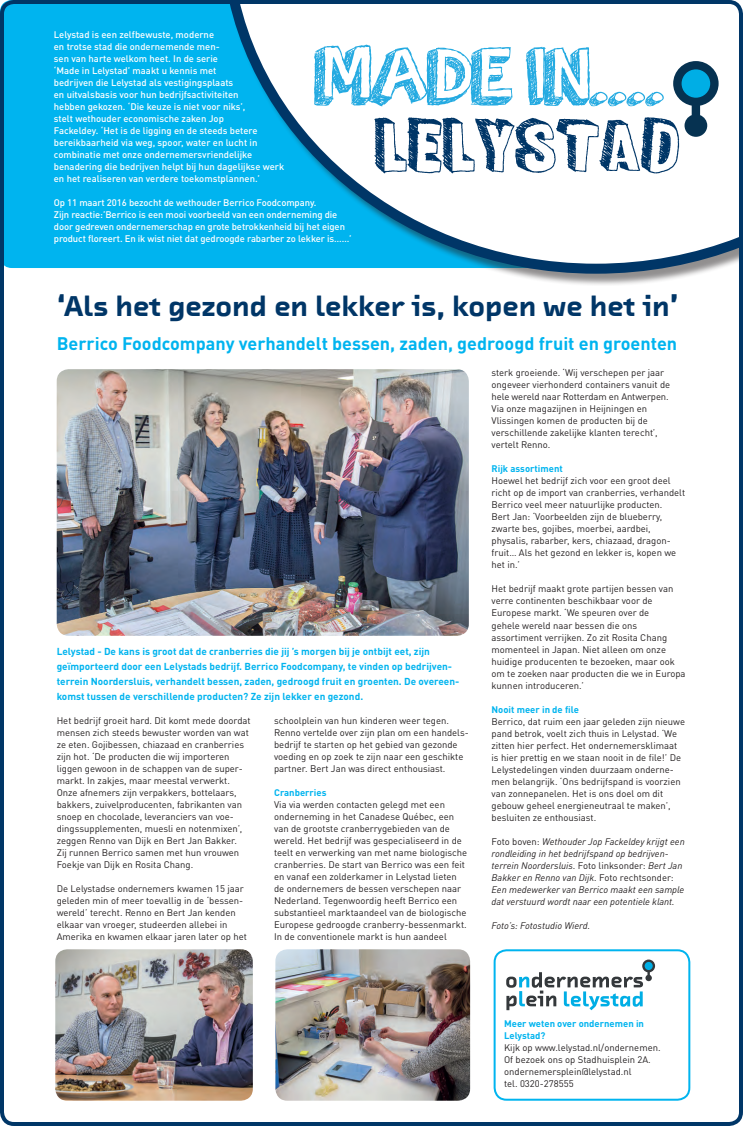
<style>
.page{position:relative;width:743px;height:1126px;background:#fff}
.page>*{position:absolute;margin:0;border:0;box-sizing:border-box;transform-origin:0 0}
.t1{font:900 29px "Chambers Sans OT";letter-spacing:-.01em;color:#003667}
.t2{font:700 18px "DIN Pro";color:#00b4ef}
.t3{font:700 10px/15px "DIN Pro";color:#00b4ef}
.t4{font:9.5px/12px "DIN Pro";color:#231f20}
.t5{font:500 9.5px/12px "DIN Pro";color:#fff}
.t6{font:italic 9.5px/12px "DIN Pro";color:#231f20}
.t7{font:700 9.5px/12px "DIN Pro";color:#00b4ef}
.s1{font-style:normal}
</style>
<div class="page">
<div style="left:0;top:0;width:666px;height:268px;background:#00b4ef;border-radius:12px"></div>
<img style="left:55px;top:949px;width:198px;height:151px">
<img style="left:275px;top:949px;width:195px;height:151px">
<img style="left:57px;top:369px;width:412px;height:266px">
<div style="left:222px;top:0;width:521px;height:286px;background:#231f20;opacity:.5"></div>
<svg style="left:222px;top:0;width:521px;height:274px"></svg>
<svg style="left:314px;top:45px;width:404px;height:128px;background:#bed7e4"></svg>
<div style="left:681px;top:69px;width:29px;height:29px;background:#00aee5;border-radius:50%"></div>
<svg style="left:506px;top:959px;width:149px;height:51px"></svg>
<div style="left:644px;top:961px;width:8px;height:8px;background:#00aee5;border-radius:50%"></div>
<div style="left:493px;top:949px;width:197px;height:151px;border:2px solid #00b4ef;border-radius:12px"></div>
<div style="left:0;top:0;width:743px;height:1125px;border:4px solid #003667;border-radius:12px"></div>
<p class="t5" style="left:54px;top:28px;width:232px">Lelystad is een zelfbewuste, moderne<br>en trotse stad die ondernemende men-<br>sen van harte welkom heet. In de serie<br>‘Made in Lelystad’ maakt u kennis met<br>bedrijven die Lelystad als vestigingsplaats<br>en uitvalsbasis voor hun bedrijfsactiviteiten<br>hebben gekozen. ‘Die keuze is niet voor niks’,<br>stelt wethouder economische zaken Jop<br>Fackeldey. ‘Het is de ligging en de steeds betere bereikbaarheid via weg, spoor, water en lucht in combinatie met onze ondernemersvriendelijke benadering die bedrijven helpt bij hun dagelijkse werk en het realiseren van verdere toekomstplannen.’</p>
<p class="t5" style="left:54px;top:196px;width:299px">Op 11 maart 2016 bezocht de wethouder Berrico Foodcompany.<br>Zijn reactie:’Berrico is een mooi voorbeeld van een onderneming die door gedreven ondernemerschap en grote betrokkenheid bij het eigen product floreert. En ik wist niet dat gedroogde rabarber zo lekker is……’</p>
<h1 class="t1" style="left:57px;top:287px;width:623px">‘Als het gezond en lekker is, kopen we het in’</h1>
<h2 class="t2" style="left:57px;top:329px;width:622px">Berrico Foodcompany verhandelt bessen, zaden, gedroogd fruit en groenten</h2>
<p class="t3" style="left:57px;top:642px;width:404px">Lelystad - De kans is groot dat de cranberries die jij ’s morgen bij je ontbijt eet, zijn geïmporteerd door een Lelystads bedrijf. Berrico Foodcompany, te vinden op bedrijven&shy;terrein Noordersluis, verhandelt bessen, zaden, gedroogd fruit en groenten. De overeen&shy;komst tussen de verschillende producten? Ze zijn lekker en gezond.</p>
<p class="t4" style="left:57px;top:714px;width:195px">Het bedrijf groeit hard. Dit komt mede doordat mensen zich steeds bewuster worden van wat ze eten. Gojibessen, chiazaad en cranberries zijn hot. ‘De producten die wij importeren liggen gewoon in de schappen van de super&shy;markt. In zakjes, maar meestal verwerkt.<br>Onze afnemers zijn verpakkers, bottelaars, bakkers, zuivelproducenten, fabrikanten van snoep en chocolade, leveranciers van voe&shy;dingssupplementen, muesli en notenmixen’, zeggen Renno van Dijk en Bert Jan Bakker.<br>Zij runnen Berrico samen met hun vrouwen Foekje van Dijk en Rosita Chang.</p>
<p class="t4" style="left:57px;top:882px;width:192px">De Lelystadse ondernemers kwamen 15 jaar geleden min of meer toevallig in de ‘bessen&shy;wereld’ terecht. Renno en Bert Jan kenden elkaar van vroeger, studeerden allebei in Amerika en kwamen elkaar jaren later op het</p>
<p class="t4" style="left:274px;top:714px;width:196px">schoolplein van hun kinderen weer tegen.<br>Renno vertelde over zijn plan om een handels&shy;bedrijf te starten op het gebied van gezonde voeding en op zoek te zijn naar een geschikte partner. Bert Jan was direct enthousiast.</p>
<p class="t7" style="left:274px;top:785px;width:54px">Cranberries</p>
<p class="t4" style="left:274px;top:798px;width:195px">Via via werden contacten gelegd met een onderneming in het Canadese Québec, een van de grootste cranberrygebieden van de wereld. Het bedrijf was gespecialiseerd in de teelt en verwerking van met name biologische cranberries. De start van Berrico was een feit en vanaf een zolderkamer in Lelystad lieten de ondernemers de bessen verschepen naar Nederland. Tegenwoordig heeft Berrico een substantieel marktaandeel van de biologische Europese gedroogde cranberry-bessenmarkt.<br>In de conventionele markt is hun aandeel</p>
<p class="t4" style="left:491px;top:366px;width:180px">sterk groeiende. ‘Wij verschepen per jaar ongeveer vierhonderd containers vanuit de hele wereld naar Rotterdam en Antwerpen.<br>Via onze magazijnen in Heijningen en Vlissingen komen de producten bij de verschillende zakelijke klanten terecht’, vertelt Renno.</p>
<p class="t7" style="left:491px;top:462px;width:73px">Rijk assortiment</p>
<p class="t4" style="left:491px;top:474px;width:195px">Hoewel het bedrijf zich voor een groot deel richt op de import van cranberries, verhandelt Berrico veel meer natuurlijke producten.<br>Bert Jan: ‘Voorbeelden zijn de blueberry, zwarte bes, gojibes, moerbei, aardbei, physalis, rabarber, kers, chiazaad, dragon&shy;fruit… Als het gezond en lekker is, kopen we het in.’</p>
<p class="t4" style="left:491px;top:582px;width:195px">Het bedrijf maakt grote partijen bessen van verre continenten beschikbaar voor de Europese markt. ‘We speuren over de<br>gehele wereld naar bessen die ons assortiment verrijken. Zo zit Rosita Chang momenteel in Japan. Niet alleen om onze huidige producenten te bezoeken, maar ook om te zoeken naar producten die we in Europa kunnen introduceren.’</p>
<p class="t7" style="left:491px;top:702px;width:89px">Nooit meer in de file</p>
<p class="t4" style="left:491px;top:714px;width:195px">Berrico, dat ruim een jaar geleden zijn nieuwe pand betrok, voelt zich thuis in Lelystad. ‘We zitten hier perfect. Het ondernemersklimaat is hier prettig en we staan nooit in de file!’ De Lelystedelingen vinden duurzaam onderne&shy;men belangrijk. ‘Ons bedrijfspand is voorzien van zonnepanelen. Het is ons doel om dit gebouw geheel energieneutraal te maken’, besluiten ze enthousiast.</p>
<p class="t6" style="left:491px;top:834px;width:195px"><span class="s1">Foto boven:</span> Wethouder Jop Fackeldey krijgt een rondleiding in het bedrijfspand op bedrijven&shy;terrein Noordersluis<span class="s1">. Foto linksonder:</span> Bert Jan Bakker en Renno van Dijk. <span class="s1">Foto rechtsonder:<br></span>Een medewerker van Berrico maakt een sample dat verstuurd wordt naar een potentiele klant.</p>
<p class="t6" style="left:491px;top:918px;width:100px">Foto’s: Fotostudio Wierd.</p>
<p class="t7" style="left:504px;top:1016px;width:141px">Meer weten over ondernemen in<br>Lelystad?</p>
<p class="t4" style="left:504px;top:1040px;width:158px">Kijk op www.lelystad.nl/ondernemen.<br>Of bezoek ons op Stadhuisplein 2A. ondernemersplein@lelystad.nl<br>tel. 0320-278555</p>
</div>
